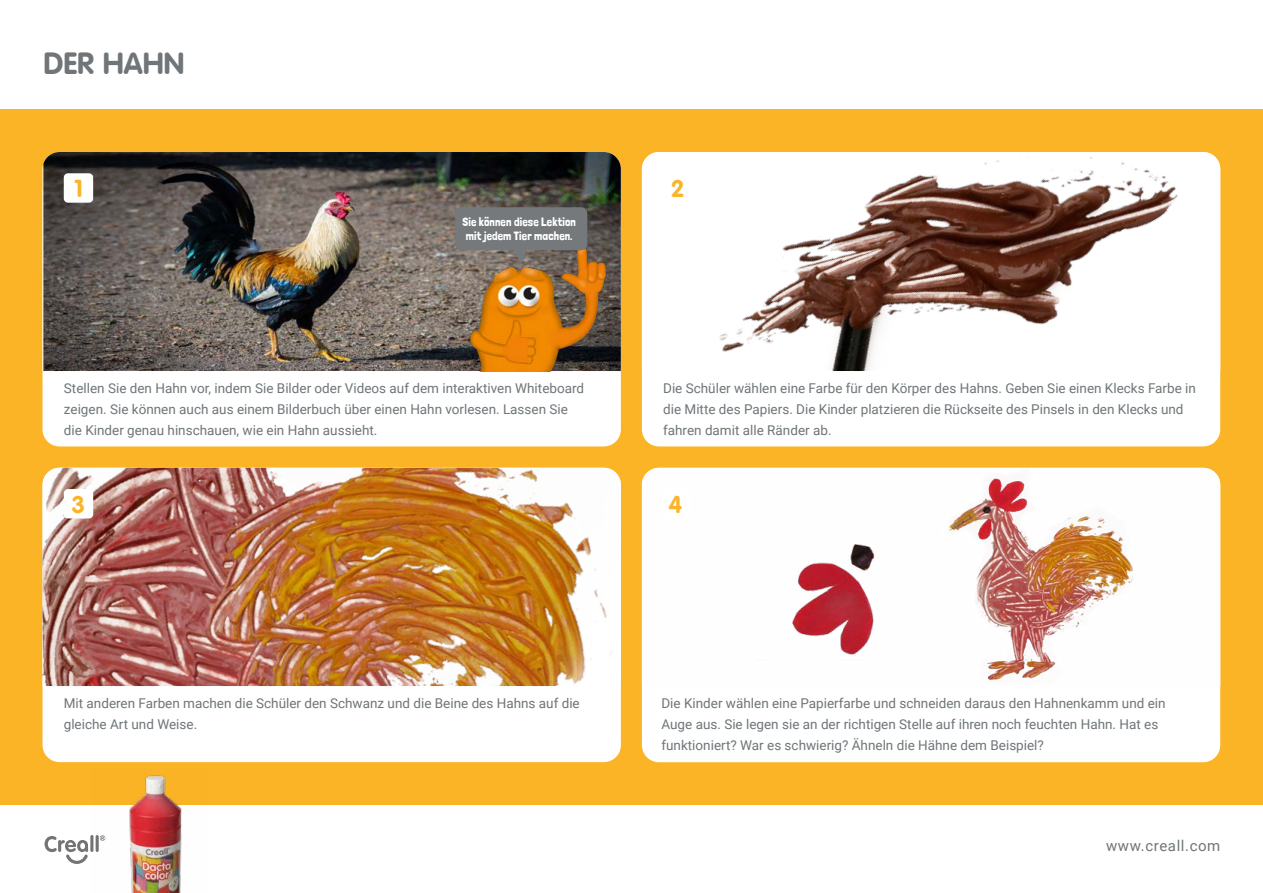
<style>
.page{position:relative;width:1263px;height:893px;background:#fff}
.page>*{position:absolute;margin:0;border:0;box-sizing:border-box;transform-origin:0 0}
.t1{font:700 30px "VAG Rounded";color:#6f7578}
.t2{font:700 24px "VAG Rounded";color:#fab42a}
.t3{font:15px "Roboto";letter-spacing:.04em;color:#6f7578}
.t4{font:13.5px/21px "Roboto";color:#6e7578}
.t5{font:12px/14.4px "Londrina Solid";letter-spacing:.01em;color:#fff}
</style>
<div class="page">
<div style="left:0;top:109px;width:1263px;height:696px;background:#fab426"></div>
<div style="left:43px;top:174px;width:578px;height:272px;background:#fff;border-radius:17px"></div>
<div style="left:642px;top:152px;width:578px;height:294px;background:#fff;border-radius:17px"></div>
<div style="left:642px;top:468px;width:578px;height:294px;background:#fff;border-radius:17px"></div>
<div style="left:43px;top:468px;width:578px;height:294px;background:#fff;border-radius:17px"></div>
<img style="left:43px;top:152px;width:578px;height:219px">
<img style="left:642px;top:152px;width:578px;height:219px">
<img style="left:642px;top:468px;width:578px;height:213px">
<img style="left:43px;top:468px;width:578px;height:218px">
<div style="left:64px;top:173px;width:29px;height:30px;background:#fff;border-radius:4px"></div>
<div style="left:64px;top:489px;width:29px;height:29px;background:#fff;border-radius:4px"></div>
<div style="left:661px;top:489px;width:30px;height:29px;background:#fff;border-radius:4px"></div>
<div style="left:663px;top:173px;width:29px;height:30px;background:#fff;border-radius:4px"></div>
<img style="left:469px;top:239px;width:141px;height:132px">
<svg style="left:455px;top:207px;width:132px;height:57px;background:#777675"></svg>
<hr style="left:90px;top:835px;width:3px;height:17px;background:#767472;border-radius:2px">
<svg style="left:45px;top:836px;width:43px;height:28px"></svg>
<img style="left:92px;top:775px;width:90px;height:118px">
<h1 class="t1" style="left:43px;top:50px;width:143px">DER HAHN</h1>
<h2 class="t2" style="left:74px;top:178px;width:10px">1</h2>
<p class="t5" style="left:462px;top:214px;width:115px">Sie können diese Lektion mit jedem Tier machen.</p>
<h2 class="t2" style="left:671px;top:178px;width:15px">2</h2>
<p class="t4" style="left:64px;top:377px;width:522px">Stellen Sie den Hahn vor, indem Sie Bilder oder Videos auf dem interaktiven Whiteboard zeigen. Sie können auch aus einem Bilderbuch über einen Hahn vorlesen. Lassen Sie die Kinder genau hinschauen, wie ein Hahn aussieht.</p>
<p class="t4" style="left:663px;top:377px;width:534px">Die Schüler wählen eine Farbe für den Körper des Hahns. Geben Sie einen Klecks Farbe in die Mitte des Papiers. Die Kinder platzieren die Rückseite des Pinsels in den Klecks und fahren damit alle Ränder ab.</p>
<h2 class="t2" style="left:72px;top:493px;width:15px">3</h2>
<h2 class="t2" style="left:668px;top:493px;width:15px">4</h2>
<p class="t4" style="left:64px;top:692px;width:517px">Mit anderen Farben machen die Schüler den Schwanz und die Beine des Hahns auf die gleiche Art und Weise.</p>
<p class="t4" style="left:661px;top:692px;width:506px">Die Kinder wählen eine Papierfarbe und schneiden daraus den Hahnenkamm und ein<br>Auge aus. Sie legen sie an der richtigen Stelle auf ihren noch feuchten Hahn. Hat es funktioniert? War es schwierig? Ähneln die Hähne dem Beispiel?</p>
<p class="t3" style="left:1106px;top:836px;width:116px">www.creall.com</p>
</div>
